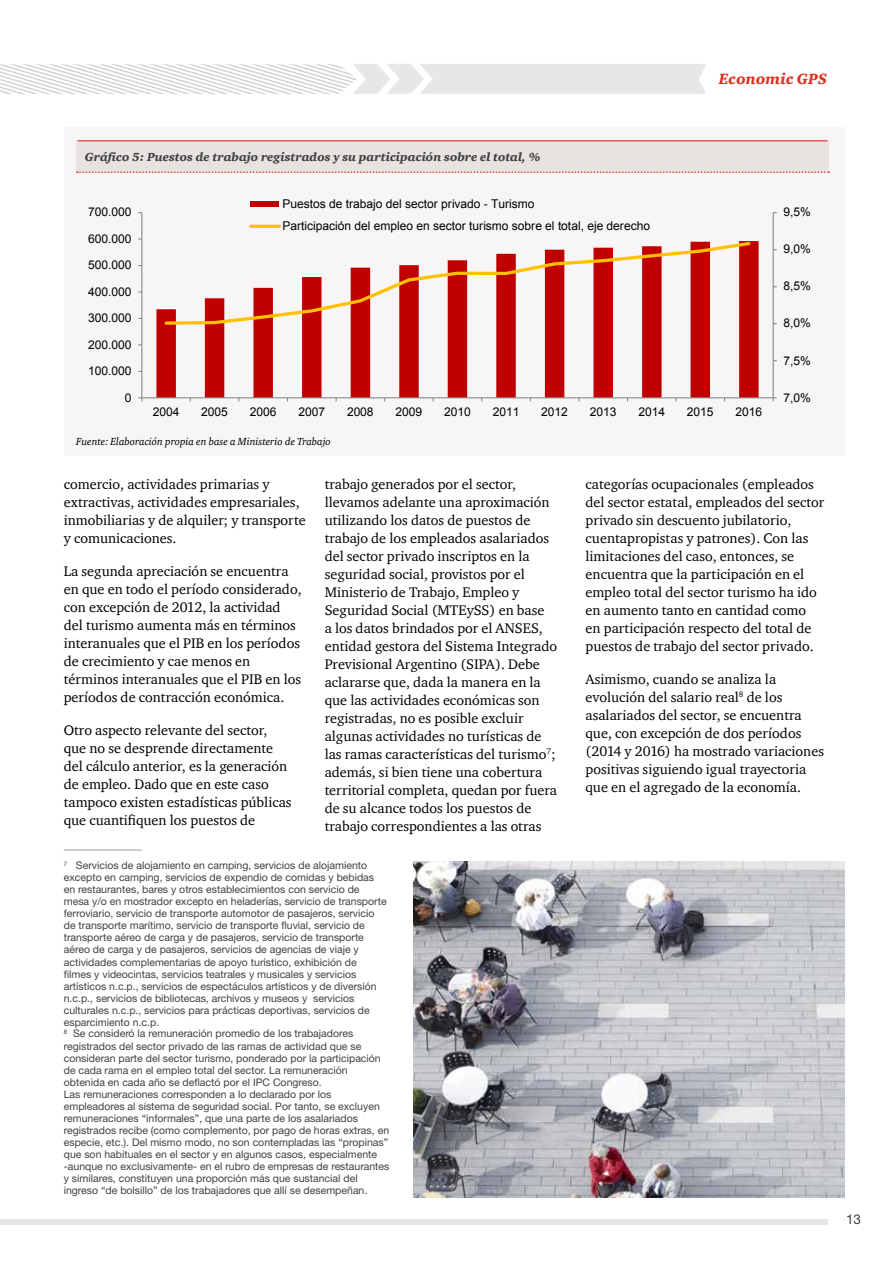
<style>
.page{position:relative;width:893px;height:1263px;background:#fff}
.page>*{position:absolute;margin:0;border:0;box-sizing:border-box;transform-origin:0 0}
.t1{font:italic 900 15.15px "ITC Charter Com";letter-spacing:.005em;color:#e0301e}
.t2{font:14.25px/18px "ITC Charter Com";color:#000}
.t3{font:13.5px "Helvetica Neue LT Std";color:#414042}
.t4{font:12px/22.2px "Arial";letter-spacing:-.005em;color:#000}
.t5{font:italic 900 12px "ITC Charter Com";color:#414042}
.t6{font:10.5px/12px "Helvetica Neue LT Std";color:#414042}
.t7{font:italic 10.5px "ITC Charter Com";color:#000}
</style>
<div class="page">
<svg style="left:0;top:64px;width:706px;height:30px"></svg>
<div style="left:0;top:1219px;width:828px;height:5px;background:#e6e7e8"></div>
<hr style="left:64px;top:850px;width:78px;height:1px;background:#a49b95">
<div style="left:64px;top:128px;width:780px;height:328px;background:#f7f5f5"></div>
<div style="left:76px;top:140px;width:753px;height:33px;background:#e7e3e1"></div>
<svg style="left:77px;top:171px;width:752px;height:2px"></svg>
<hr style="left:78px;top:140px;width:749px;height:1px;background:#e0301e">
<img style="left:414px;top:862px;width:431px;height:335px">
<svg style="left:156px;top:241px;width:603px;height:156px"></svg>
<hr style="left:773px;top:213px;width:1px;height:185px;background:#868686">
<hr style="left:141px;top:213px;width:1px;height:185px;background:#868686">
<hr style="left:142px;top:397px;width:631px;height:1px;background:#868686">
<svg style="left:163px;top:241px;width:590px;height:85px"></svg>
<div style="left:251px;top:201px;width:28px;height:6px;background:#c00000"></div>
<hr style="left:251px;top:225px;width:28px;height:3px;background:#ffc000">
<p class="t1" style="left:719px;top:70px;width:110px">Economic GPS</p>
<p class="t5" style="left:85px;top:150px;width:457px">Gráfico 5: Puestos de trabajo registrados y su participación sobre el total, %</p>
<p class="t4" style="left:88px;top:201px;width:45px">700.000</p>
<p class="t4" style="left:88px;top:228px;width:45px">600.000</p>
<p class="t4" style="left:88px;top:254px;width:45px">500.000</p>
<p class="t4" style="left:88px;top:281px;width:45px">400.000</p>
<p class="t4" style="left:88px;top:307px;width:45px">300.000</p>
<p class="t4" style="left:88px;top:333px;width:45px">200.000</p>
<p class="t4" style="left:88px;top:360px;width:45px">100.000</p>
<p class="t4" style="left:125px;top:386px;width:8px">0</p>
<p class="t4" style="left:282px;top:193px;width:369px">Puestos de trabajo del sector privado - Turismo<br>Participación del empleo en sector turismo sobre el total, eje derecho</p>
<p class="t4" style="left:153px;top:401px;width:28px">2004</p>
<p class="t4" style="left:201px;top:401px;width:28px">2005</p>
<p class="t4" style="left:250px;top:401px;width:28px">2006</p>
<p class="t4" style="left:298px;top:401px;width:28px">2007</p>
<p class="t4" style="left:347px;top:401px;width:28px">2008</p>
<p class="t4" style="left:396px;top:401px;width:28px">2009</p>
<p class="t4" style="left:444px;top:401px;width:28px">2010</p>
<p class="t4" style="left:493px;top:401px;width:28px">2011</p>
<p class="t4" style="left:541px;top:401px;width:28px">2012</p>
<p class="t4" style="left:590px;top:401px;width:28px">2013</p>
<p class="t4" style="left:638px;top:401px;width:28px">2014</p>
<p class="t4" style="left:687px;top:401px;width:28px">2015</p>
<p class="t4" style="left:735px;top:401px;width:28px">2016</p>
<p class="t7" style="left:76px;top:436px;width:256px">Fuente: Elaboración propia en base a Ministerio de Trabajo</p>
<p class="t4" style="left:783px;top:201px;width:29px">9,5%</p>
<p class="t4" style="left:783px;top:238px;width:29px">9,0%</p>
<p class="t4" style="left:783px;top:275px;width:29px">8,5%</p>
<p class="t4" style="left:783px;top:312px;width:29px">8,0%</p>
<p class="t4" style="left:783px;top:349px;width:29px">7,5%</p>
<p class="t4" style="left:783px;top:386px;width:29px">7,0%</p>
<p class="t2" style="left:64px;top:475px;width:243px">comercio, actividades primarias y extractivas, actividades empresariales, inmobiliarias y de alquiler; y transporte y comunicaciones.</p>
<p class="t2" style="left:64px;top:562px;width:239px">La segunda apreciación se encuentra en que en todo el período considerado, con excepción de 2012, la actividad del turismo aumenta más en términos interanuales que el PIB en los períodos de crecimiento y cae menos en términos interanuales que el PIB en los períodos de contracción económica.</p>
<p class="t2" style="left:64px;top:721px;width:229px">Otro aspecto relevante del sector, que no se desprende directamente del cálculo anterior, es la generación de empleo. Dado que en este caso tampoco existen estadísticas públicas que cuantifiquen los puestos de</p>
<p class="t2" style="left:325px;top:475px;width:234px">trabajo generados por el sector, llevamos adelante una aproximación utilizando los datos de puestos de trabajo de los empleados asalariados del sector privado inscriptos en la seguridad social, provistos por el Ministerio de Trabajo, Empleo y Seguridad Social (MTEySS) en base<br>a los datos brindados por el ANSES, entidad gestora del Sistema Integrado Previsional Argentino (SIPA). Debe aclararse que, dada la manera en la que las actividades económicas son registradas, no es posible excluir algunas actividades no turísticas de las ramas características del turismo<sup>7</sup>; además, si bien tiene una cobertura territorial completa, quedan por fuera de su alcance todos los puestos de trabajo correspondientes a las otras</p>
<p class="t2" style="left:586px;top:475px;width:240px">categorías ocupacionales (empleados del sector estatal, empleados del sector privado sin descuento jubilatorio, cuentapropistas y patrones). Con las limitaciones del caso, entonces, se encuentra que la participación en el empleo total del sector turismo ha ido en aumento tanto en cantidad como en participación respecto del total de puestos de trabajo del sector privado.</p>
<p class="t2" style="left:586px;top:670px;width:240px">Asimismo, cuando se analiza la evolución del salario real<sup>8</sup> de los asalariados del sector, se encuentra que, con excepción de dos períodos (2014 y 2016) ha mostrado variaciones positivas siguiendo igual trayectoria que en el agregado de la economía.</p>
<p class="t6" style="left:64px;top:859px;width:327px"><sup>7</sup> Servicios de alojamiento en camping, servicios de alojamiento excepto en camping, servicios de expendio de comidas y bebidas<br>en restaurantes, bares y otros establecimientos con servicio de<br>mesa y/o en mostrador excepto en heladerías, servicio de transporte ferroviario, servicio de transporte automotor de pasajeros, servicio<br>de transporte marítimo, servicio de transporte fluvial, servicio de transporte aéreo de carga y de pasajeros, servicio de transporte aéreo de carga y de pasajeros, servicios de agencias de viaje y actividades complementarias de apoyo turístico, exhibición de<br>filmes y videocintas, servicios teatrales y musicales y servicios artísticos n.c.p., servicios de espectáculos artísticos y de diversión n.c.p., servicios de bibliotecas, archivos y museos y servicios culturales n.c.p., servicios para prácticas deportivas, servicios de esparcimiento n.c.p.<br><sup>8</sup> Se consideró la remuneración promedio de los trabajadores registrados del sector privado de las ramas de actividad que se consideran parte del sector turismo, ponderado por la participación de cada rama en el empleo total del sector. La remuneración obtenida en cada año se deflactó por el IPC Congreso.<br>Las remuneraciones corresponden a lo declarado por los empleadores al sistema de seguridad social. Por tanto, se excluyen remuneraciones “informales”, que una parte de los asalariados registrados recibe (como complemento, por pago de horas extras, en especie, etc.). Del mismo modo, no son contempladas las “propinas” que son habituales en el sector y en algunos casos, especialmente -aunque no exclusivamente- en el rubro de empresas de restaurantes y similares, constituyen una proporción más que sustancial del ingreso “de bolsillo” de los trabajadores que allí se desempeñan.</p>
<p class="t3" style="left:846px;top:1211px;width:17px">13</p>
</div>
